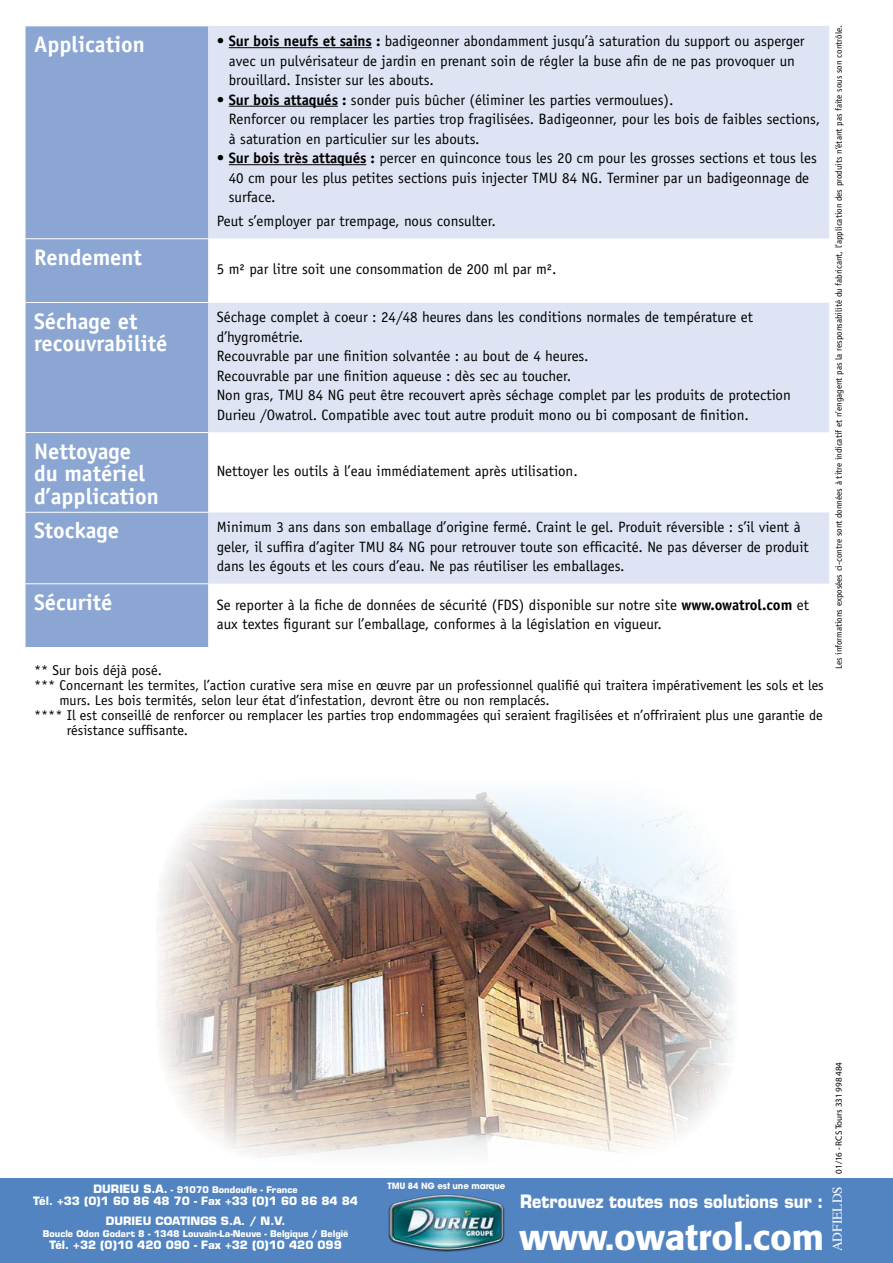
<style>
.page{position:relative;width:893px;height:1263px;background:#fff}
.page>*{position:absolute;margin:0;border:0;box-sizing:border-box;transform-origin:0 0}
.t1{font:500 36px "Formata";color:#fff}
.t2{font:700 22.5px/22.5px "Officina Sans";color:#fff}
.t3{font:700 18px "Eurostile LT Std";color:#fff;scale:.9 1}
.t4{font:15px/19.5px "Officina Sans";color:#000}
.t5{font:14.25px "Officina Sans";color:#000}
.t6{font:700 11.25px/20.5px "Eurostile LT Std";color:#fff;text-align:center}
.t7{font:9px "Officina Sans";color:#000}
.t8{font:700 9px "Eurostile LT Std";color:#fff}
.t9{font:9px "Myriad Pro";color:#000}
.t10{font:700 8.7px "Avant Garde";letter-spacing:-.01em;color:#fff}
.s1{font-weight:700}
.s2{font-size:11.25px}
.s3{font-family:"Times";font-size:13.5px;color:#fff}
</style>
<div class="page">
<div style="left:0;top:1178px;width:893px;height:85px;background:#5184c0"></div>
<div style="left:388px;top:1194px;width:117px;height:58px;background:#000;opacity:.9"></div>
<img style="left:390px;top:1195px;width:113px;height:54px">
<div style="left:26px;top:27px;width:182px;height:620px;background:#8ba6d3"></div>
<div style="left:208px;top:26px;width:621px;height:213px;background:#dfe4f4"></div>
<svg style="left:208px;top:239px;width:621px;height:408px"></svg>
<hr style="left:26px;top:238px;width:182px;height:1px;background:#fff">
<hr style="left:26px;top:302px;width:182px;height:1px;background:#fff">
<hr style="left:26px;top:432px;width:182px;height:1px;background:#fff">
<hr style="left:26px;top:512px;width:182px;height:1px;background:#fff">
<hr style="left:26px;top:583px;width:182px;height:1px;background:#fff">
<hr style="left:229px;top:47px;width:143px;height:1px;background:#000">
<hr style="left:229px;top:106px;width:109px;height:1px;background:#000">
<hr style="left:229px;top:164px;width:137px;height:1px;background:#000">
<img style="left:158px;top:791px;width:576px;height:367px">
<h2 class="t2" style="left:34px;top:33px;width:112px">Application</h2>
<p class="t4" style="left:229px;top:31px;width:577px;text-indent:-12px">• <span class="s1">Sur bois neufs et sains :</span> badigeonner abondamment jusqu’à saturation du support ou asperger avec un pulvérisateur de jardin en prenant soin de régler la buse afin de ne pas provoquer un brouillard. Insister sur les abouts.</p>
<p class="t4" style="left:229px;top:90px;width:593px;text-indent:-12px">• <span class="s1">Sur bois attaqués :</span> sonder puis bûcher (éliminer les parties vermoulues).<br>Renforcer ou remplacer les parties trop fragilisées. Badigeonner, pour les bois de faibles sections, à saturation en particulier sur les abouts.</p>
<p class="t4" style="left:229px;top:148px;width:590px;text-indent:-12px">• <span class="s1">Sur bois très attaqués :</span> percer en quinconce tous les 20 cm pour les grosses sections et tous les<br>40 cm pour les plus petites sections puis injecter TMU 84 NG. Terminer par un badigeonnage de surface.</p>
<p class="t4" style="left:217px;top:211px;width:280px">Peut s’employer par trempage, nous consulter.</p>
<h2 class="t2" style="left:34px;top:246px;width:109px">Rendement</h2>
<p class="t4" style="left:217px;top:259px;width:341px">5 m² par litre soit une consommation de 200 ml par m².</p>
<h2 class="t2" style="left:34px;top:310px;width:135px">Séchage et recouvrabilité</h2>
<p class="t4" style="left:217px;top:307px;width:575px">Séchage complet à coeur : 24/48 heures dans les conditions normales de température et d’hygrométrie.<br>Recouvrable par une finition solvantée : au bout de 4 heures.<br>Recouvrable par une finition aqueuse : dès sec au toucher.<br>Non gras, TMU 84 NG peut être recouvert après séchage complet par les produits de protection Durieu /Owatrol. Compatible avec tout autre produit mono ou bi composant de finition.</p>
<h2 class="t2" style="left:34px;top:440px;width:126px">Nettoyage du matériel d’application</h2>
<p class="t4" style="left:217px;top:461px;width:362px">Nettoyer les outils à l’eau immédiatement après utilisation.</p>
<h2 class="t2" style="left:34px;top:519px;width:87px">Stockage</h2>
<p class="t4" style="left:217px;top:517px;width:594px">Minimum 3 ans dans son emballage d’origine fermé. Craint le gel. Produit réversible : s’il vient à geler, il suffira d’agiter TMU 84 NG pour retrouver toute son efficacité. Ne pas déverser de produit dans les égouts et les cours d’eau. Ne pas réutiliser les emballages.</p>
<h2 class="t2" style="left:34px;top:591px;width:80px">Sécurité</h2>
<p class="t4" style="left:217px;top:595px;width:594px">Se reporter à la fiche de données de sécurité (FDS) disponible sur notre site <span class="s1">www.owatrol.com</span> et aux textes figurant sur l’emballage, conformes à la législation en vigueur.</p>
<p class="t5" style="left:34px;top:662px;width:129px">** Sur bois déjà posé.</p>
<p class="t5" style="left:34px;top:677px;width:791px">*** Concernant les termites, l’action curative sera mise en œuvre par un professionnel qualifié qui traitera impérativement les sols et les</p>
<p class="t5" style="left:60px;top:692px;width:492px">murs. Les bois termités, selon leur état d’infestation, devront être ou non remplacés.</p>
<p class="t5" style="left:34px;top:707px;width:790px">**** Il est conseillé de renforcer ou remplacer les parties trop endommagées qui seraient fragilisées et n’offriraient plus une garantie de</p>
<p class="t5" style="left:67px;top:722px;width:123px">résistance suffisante.</p>
<p class="t7" style="left:834px;top:669px;width:645px;rotate:-90deg">Les informations exposées ci-contre sont données à titre indicatif et n’engagent pas la responsabilité du fabricant, l’application des produits n’étant pas faite sous son contrôle.</p>
<p class="t8" style="left:94px;top:1184px;width:206px"><span class="s2">DURIEU S.A.</span> - 91070 Bondoufle - France</p>
<p class="t6" style="left:33px;top:1190px;width:326px">Tél. +33 (0)1 60 86 48 70 - Fax +33 (0)1 60 86 84 84<br>DURIEU COATINGS S.A. / N.V.</p>
<p class="t8" style="left:43px;top:1228px;width:307px">Boucle Odon Godart 8 - 1348 Louvain-La-Neuve - Belgique / België</p>
<p class="t6" style="left:49px;top:1235px;width:294px">Tél. +32 (0)10 420 090 - Fax +32 (0)10 420 099</p>
<p class="t10" style="left:387px;top:1180px;width:120px">TMU 84 NG est une marque</p>
<p class="t3" style="left:520px;top:1191px;width:338px">Retrouvez toutes nos solutions sur :</p>
<h1 class="t1" style="left:520px;top:1215px;width:306px">www.owatrol.com</h1>
<p class="t9" style="left:833px;top:1251px;width:191px;rotate:-90deg"><span class="s3">ADFIELDS</span> 01/16 - RCS Tours 331 998 484</p>
</div>
